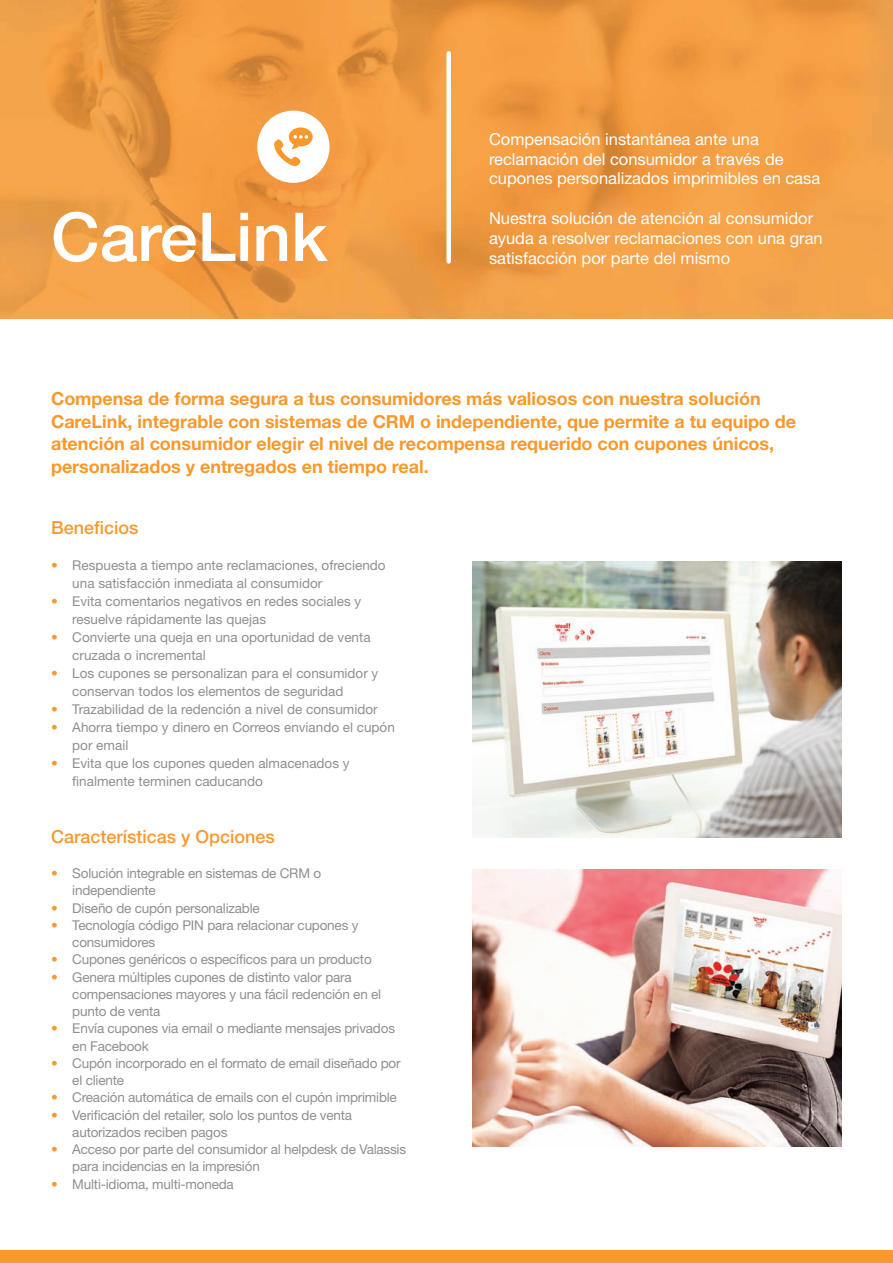
<style>
.page{position:relative;width:893px;height:1263px;background:#fff}
.page>*{position:absolute;margin:0;border:0;box-sizing:border-box;transform-origin:0 0}
.t1{font:500 67.5px "Helvetica Neue";color:#fff}
.t2{font:700 18px/22.5px "Helvetica Neue";letter-spacing:-.005em;color:#f8992d}
.t3{font:500 18px "Helvetica Neue";color:#f8992d}
.t4{font:16.5px/19.8px "Helvetica Neue";color:#fff}
.t5{font:13.5px/17.2px "Helvetica Neue";letter-spacing:-.015em;color:#8d8f92}
.s1{color:#f8992d}
</style>
<div class="page">
<img style="left:0;top:0;width:893px;height:319px">
<div style="left:446px;top:53px;width:5px;height:208px;background:#fff"></div>
<div style="left:0;top:1250px;width:893px;height:13px;background:#f8992d"></div>
<div style="left:257px;top:111px;width:73px;height:72px;background:#fff;border-radius:50%"></div>
<svg style="left:274px;top:127px;width:39px;height:39px"></svg>
<img style="left:472px;top:561px;width:370px;height:277px">
<img style="left:472px;top:870px;width:370px;height:276px">
<h1 class="t1" style="left:51px;top:197px;width:278px">CareLink</h1>
<p class="t4" style="left:489px;top:129px;width:333px">Compensación instantánea ante una reclamación del consumidor a través de cupones personalizados imprimibles en casa</p>
<p class="t4" style="left:489px;top:208px;width:335px">Nuestra solución de atención al consumidor ayuda a resolver reclamaciones con una gran satisfacción por parte del mismo</p>
<p class="t2" style="left:51px;top:387px;width:747px">Compensa de forma segura a tus consumidores más valiosos con nuestra solución CareLink, integrable con sistemas de CRM o independiente, que permite a tu equipo de atención al consumidor elegir el nivel de recompensa requerido con cupones únicos, personalizados y entregados en tiempo real.</p>
<h2 class="t3" style="left:51px;top:517px;width:89px">Beneficios</h2>
<p class="t5" style="left:72px;top:556px;width:315px;line-height:18px;text-indent:-21px"><span class="s1">•</span> Respuesta a tiempo ante reclamaciones, ofreciendo una satisfacción inmediata al consumidor</p>
<p class="t5" style="left:72px;top:592px;width:291px;line-height:18px;text-indent:-21px"><span class="s1">•</span> Evita comentarios negativos en redes sociales y resuelve rápidamente las quejas</p>
<p class="t5" style="left:72px;top:628px;width:300px;line-height:18px;text-indent:-21px"><span class="s1">•</span> Convierte una queja en una oportunidad de venta cruzada o incremental</p>
<p class="t5" style="left:72px;top:664px;width:308px;line-height:18px;text-indent:-21px"><span class="s1">•</span> Los cupones se personalizan para el consumidor y conservan todos los elementos de seguridad</p>
<p class="t5" style="left:51px;top:701px;width:328px"><span class="s1">•</span> Trazabilidad de la redención a nivel de consumidor</p>
<p class="t5" style="left:72px;top:718px;width:324px;line-height:18px;text-indent:-21px"><span class="s1">•</span> Ahorra tiempo y dinero en Correos enviando el cupón por email</p>
<p class="t5" style="left:72px;top:754px;width:279px;line-height:18px;text-indent:-21px"><span class="s1">•</span> Evita que los cupones queden almacenados y finalmente terminen caducando</p>
<h2 class="t3" style="left:51px;top:826px;width:225px">Características y Opciones</h2>
<p class="t5" style="left:72px;top:864px;width:250px;text-indent:-21px"><span class="s1">•</span> Solución integrable en sistemas de CRM o independiente</p>
<p class="t5" style="left:51px;top:899px;width:210px"><span class="s1">•</span> Diseño de cupón personalizable</p>
<p class="t5" style="left:72px;top:916px;width:288px;text-indent:-21px"><span class="s1">•</span> Tecnología código PIN para relacionar cupones y consumidores</p>
<p class="t5" style="left:51px;top:951px;width:322px"><span class="s1">•</span> Cupones genéricos o específicos para un producto</p>
<p class="t5" style="left:72px;top:968px;width:310px;text-indent:-21px"><span class="s1">•</span> Genera múltiples cupones de distinto valor para compensaciones mayores y una fácil redención en el punto de venta</p>
<p class="t5" style="left:72px;top:1020px;width:324px;text-indent:-21px"><span class="s1">•</span> Envía cupones via email o mediante mensajes privados en Facebook</p>
<p class="t5" style="left:72px;top:1054px;width:330px;text-indent:-21px"><span class="s1">•</span> Cupón incorporado en el formato de email diseñado por el cliente</p>
<p class="t5" style="left:51px;top:1089px;width:347px"><span class="s1">•</span> Creación automática de emails con el cupón imprimible</p>
<p class="t5" style="left:72px;top:1106px;width:281px;text-indent:-21px"><span class="s1">•</span> Verificación del retailer, solo los puntos de venta autorizados reciben pagos</p>
<p class="t5" style="left:72px;top:1140px;width:335px;text-indent:-21px"><span class="s1">•</span> Acceso por parte del consumidor al helpdesk de Valassis para incidencias en la impresión</p>
<p class="t5" style="left:51px;top:1175px;width:184px"><span class="s1">•</span> Multi-idioma, multi-moneda</p>
</div>
